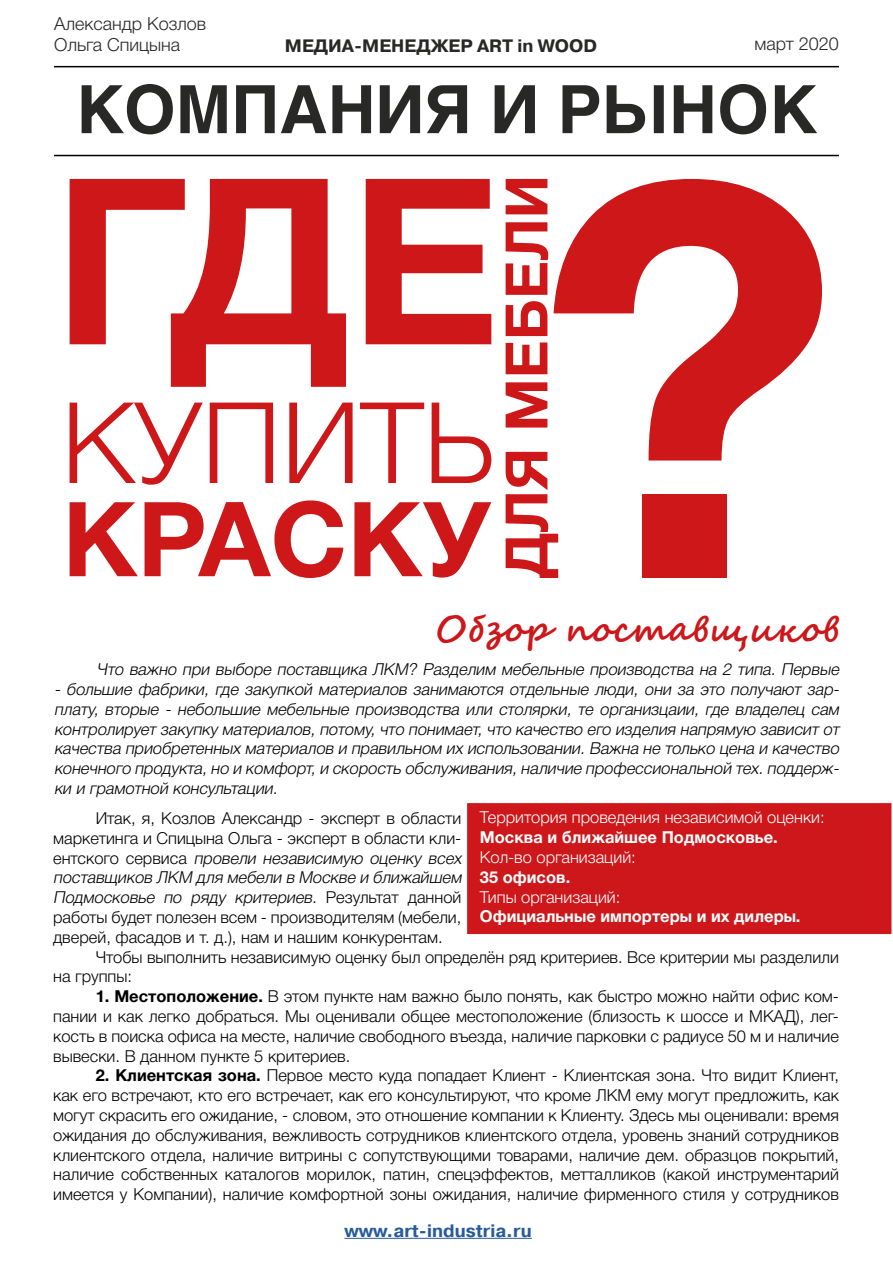
<style>
.page{position:relative;width:893px;height:1263px;background:#fff}
.page>*{position:absolute;margin:0;border:0;box-sizing:border-box;transform-origin:0 0}
.t1{font:700 66px "Helios";color:#282827}
.t2{font:700 36px "Segoe Script";color:#cd171a}
.t3{font:300 18px/21.6px "Helvetica Neue Cyr";color:#282827}
.t4{font:700 18px "Pragmatica C";color:#282827}
.t5{font:700 18px "Pragmatica C";color:#275b9b}
.t6{font:300 16.5px/19.8px "Helvetica Neue Cyr";color:#000}
.t7{font:italic 300 16.5px/19.8px "Helvetica Neue Cyr";color:#000;text-align:justify}
.t8{font:300 16.5px "Helvetica Neue Cyr";color:#fff}
.t9{font:700 16.5px "Helvetica Neue Cyr";color:#fff}
.s1{font-style:italic}
.s2{font-weight:700}
</style>
<div class="page">
<hr style="left:344px;top:1238px;width:188px;height:1px;background:#275b9b">
<hr style="left:54px;top:66px;width:785px;height:1px;background:#000">
<hr style="left:54px;top:155px;width:785px;height:1px;background:#000">
<svg style="left:70px;top:179px;width:276px;height:208px"></svg>
<svg style="left:366px;top:179px;width:125px;height:165px"></svg>
<svg style="left:70px;top:403px;width:133px;height:82px"></svg>
<svg style="left:210px;top:403px;width:63px;height:80px"></svg>
<svg style="left:289px;top:403px;width:64px;height:80px"></svg>
<svg style="left:360px;top:403px;width:64px;height:80px"></svg>
<svg style="left:432px;top:403px;width:59px;height:80px"></svg>
<svg style="left:70px;top:502px;width:68px;height:74px"></svg>
<svg style="left:145px;top:500px;width:198px;height:78px"></svg>
<svg style="left:354px;top:502px;width:137px;height:76px"></svg>
<svg style="left:506px;top:452px;width:48px;height:126px"></svg>
<svg style="left:506px;top:382px;width:41px;height:45px"></svg>
<svg style="left:506px;top:342px;width:41px;height:32px"></svg>
<svg style="left:506px;top:301px;width:41px;height:35px"></svg>
<svg style="left:506px;top:222px;width:42px;height:73px"></svg>
<svg style="left:506px;top:179px;width:41px;height:35px"></svg>
<svg style="left:554px;top:179px;width:268px;height:399px"></svg>
<div style="left:466px;top:802px;width:426px;height:133px;background:#cd171a"></div>
<div style="left:466px;top:801px;width:427px;height:134px;border:2px solid #fff"></div>
<p class="t3" style="left:54px;top:13px;width:154px">Александр Козлов<br>Ольга Спицына</p>
<p class="t4" style="left:285px;top:35px;width:314px">МЕДИА-МЕНЕДЖЕР ART in WOOD</p>
<p class="t3" style="left:755px;top:33px;width:86px">март 2020</p>
<h1 class="t1" style="left:76px;top:71px;width:743px">КОМПАНИЯ И РЫНОК</h1>
<h2 class="t2" style="left:436px;top:600px;width:405px">Обзор поставщиков</h2>
<p class="t7" style="left:97px;top:660px;width:747px">Что важно при выборе поставщика ЛКМ? Разделим мебельные производства на 2 типа. Первые</p>
<p class="t7" style="left:54px;top:679px;width:790px">- большие фабрики, где закупкой материалов занимаются отдельные люди, они за это получают зар&shy;плату, вторые - небольшие мебельные производства или столярки, те организцаии, где владелец сам контролирует закупку материалов, потому, что понимает, что качество его изделия напрямую зависит от качества приобретенных материалов и правильном их использовании. Важна не только цена и качество конечного продукта,но и комфорт,и скорость обслуживания,наличие профессиональной тех.поддерж&shy;ки и грамотной консультации.</p>
<p class="t6" style="left:53px;top:808px;width:413px;text-indent:43px">Итак, я, Козлов Александр - эксперт в области маркетинга и Спицына Ольга - эксперт в области кли&shy;е н тс ко го с е р в и с а <span class="s1">провели независимую оценку всех поставщиков ЛКМ для мебели в Москве и ближайшем Подмосковье по ряду критериев.</span> Р е з ул ьтат д а н н о й работы будет полезен всем - производителям (мебели, дверей, фасадов и т. д.), нам и нашим конкурентам.</p>
<p class="t6" style="left:53px;top:947px;width:787px;text-indent:43px">Чтобы выполнить независимую оценку был определён ряд критериев. Все критерии мы разделили на группы:</p>
<p class="t6" style="left:53px;top:987px;width:787px;text-align:justify;text-indent:43px"><span class="s2">1. Местоположение.</span> В этом пункте нам важно было понять, как быстро можно найти офис ком&shy;пании и как легко добраться. Мы оценивали общее местоположение (близость к шоссе и МКАД), лег&shy;кость в поиска офиса на месте, наличие свободного въезда, наличие парковки с радиусе 50 м и наличие вывески. В данном пункте 5 критериев.</p>
<p class="t6" style="left:53px;top:1066px;width:787px;text-align:justify;text-indent:43px"><span class="s2">2. Клиентская зона.</span> Первое место куда попадает Клиент - Клиентская зона. Что видит Клиент, как его встречают, кто его встречает, как его консультируют, что кроме ЛКМ ему могут предложить, как могут скрасить его ожидание, - словом, это отношение компании к Клиенту. Здесь мы оценивали: время ожидания до обслуживания, вежливость сотрудников клиентского отдела, уровень знаний сотрудников клиентского отдела, наличие витрины с сопутствующими товарами, наличие дем. образцов покрытий, наличие собственных каталогов морилок, патин, спецэффектов, метталликов (какой инструментарий имеется у Компании), наличие комфортной зоны ожидания, наличие фирменного стиля у сотрудников</p>
<p class="t8" style="left:480px;top:808px;width:346px">Территория проведения независимой оценки:</p>
<p class="t9" style="left:480px;top:828px;width:299px">Москва и ближайшее Подмосковье.</p>
<p class="t8" style="left:480px;top:848px;width:157px">Кол-во организаций:</p>
<p class="t9" style="left:480px;top:868px;width:92px">35 офисов.</p>
<p class="t8" style="left:480px;top:888px;width:142px">Типы организаций:</p>
<p class="t9" style="left:480px;top:907px;width:322px">Официальные импортеры и их дилеры.</p>
<p class="t5" style="left:344px;top:1220px;width:189px">www.art-industria.ru</p>
</div>
